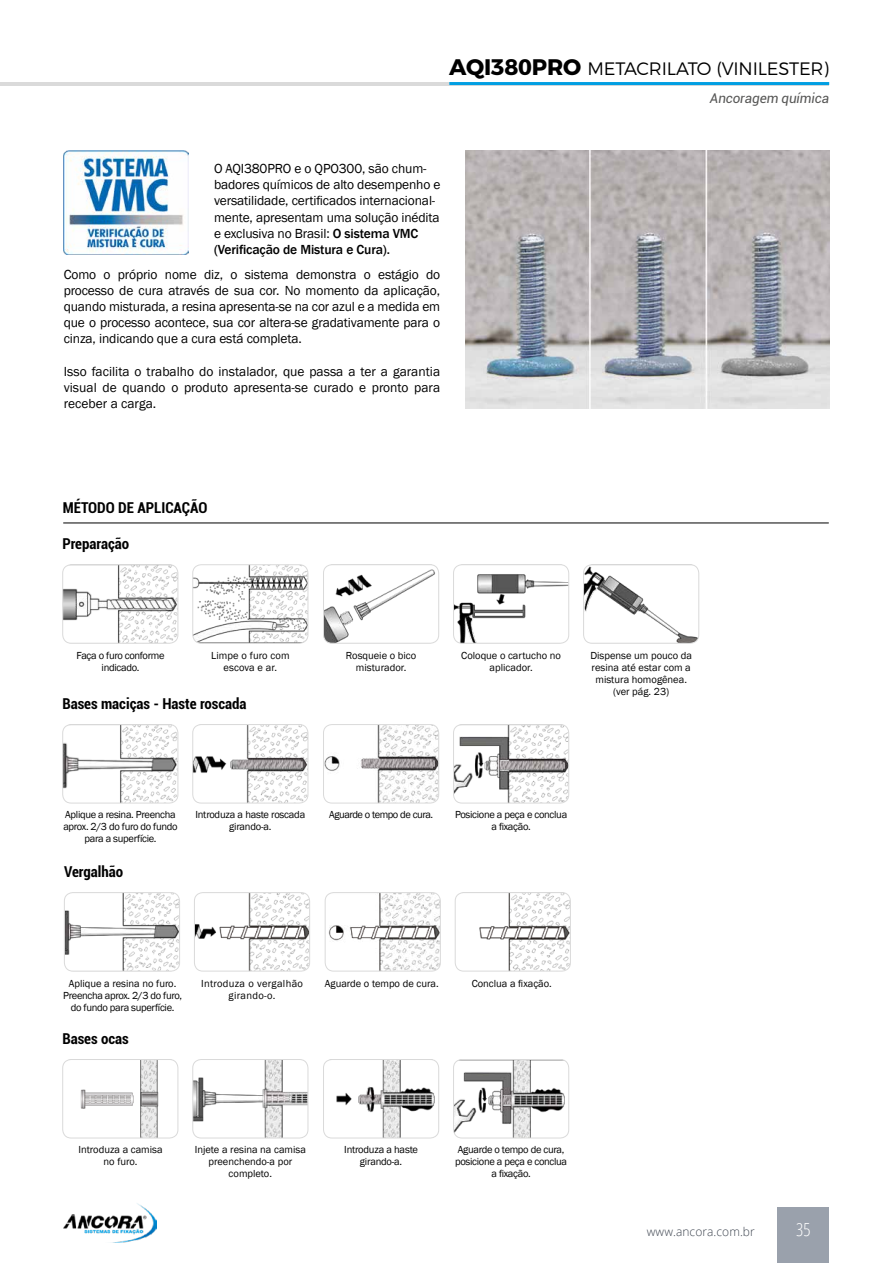
<style>
.page{position:relative;width:893px;height:1263px;background:#fff}
.page>*{position:absolute;margin:0;border:0;box-sizing:border-box;transform-origin:0 0}
.t1{font:300 18px "Montserrat";letter-spacing:-.01em;color:#000}
.t2{font:300 condensed 18px "Open Sans";color:#fff}
.t3{font:700 condensed 15px "Roboto";color:#000}
.t4{font:13.5px/16.2px "Franklin Gothic";letter-spacing:-.01em;color:#000;text-align:justify}
.t5{font:italic 13.5px "Roboto";letter-spacing:-.01em;color:#575756}
.t6{font:300 12px "Open Sans";letter-spacing:.005em;color:#3e4550}
.t7{font:10.5px/12px "Franklin Gothic";letter-spacing:-.015em;color:#000;text-align:center}
.t8{font:10.5px/12px "Franklin Gothic";letter-spacing:.03em;color:#000;text-align:center}
.t9{font:10.5px/12px "Franklin Gothic";letter-spacing:.01em;color:#000;text-align:center}
.t10{font:10.5px "Franklin Gothic";letter-spacing:-.04em;color:#000}
.s1{font-weight:700;font-size:22.5px}
.s2{font-weight:500}
</style>
<div class="page">
<hr style="left:0;top:82px;width:829px;height:3px;background:#dadada">
<img style="left:63px;top:1203px;width:94px;height:39px">
<div style="left:778px;top:1208px;width:51px;height:55px;background:#9aa1ac"></div>
<img style="left:466px;top:151px;width:363px;height:257px">
<hr style="left:64px;top:523px;width:764px;height:1px;background:#000">
<img style="left:64px;top:565px;width:114px;height:77px">
<div style="left:62px;top:564px;width:116px;height:80px;border:1px solid #dadada;border-radius:9px"></div>
<img style="left:63px;top:724px;width:115px;height:79px">
<div style="left:62px;top:724px;width:116px;height:79px;border:1px solid #dadada;border-radius:9px"></div>
<img style="left:63px;top:1059px;width:115px;height:79px">
<div style="left:62px;top:1059px;width:116px;height:79px;border:1px solid #dadada;border-radius:9px"></div>
<img style="left:194px;top:565px;width:114px;height:78px">
<div style="left:192px;top:564px;width:116px;height:80px;border:1px solid #dadada;border-radius:9px"></div>
<img style="left:193px;top:724px;width:115px;height:79px">
<div style="left:192px;top:724px;width:116px;height:79px;border:1px solid #dadada;border-radius:9px"></div>
<img style="left:193px;top:1059px;width:115px;height:79px">
<div style="left:192px;top:1059px;width:116px;height:79px;border:1px solid #dadada;border-radius:9px"></div>
<img style="left:323px;top:566px;width:116px;height:76px">
<div style="left:323px;top:564px;width:116px;height:80px;border:1px solid #dadada;border-radius:9px"></div>
<img style="left:323px;top:724px;width:116px;height:79px">
<div style="left:323px;top:724px;width:116px;height:79px;border:1px solid #dadada;border-radius:9px"></div>
<img style="left:323px;top:1059px;width:116px;height:79px">
<div style="left:323px;top:1059px;width:116px;height:79px;border:1px solid #dadada;border-radius:9px"></div>
<img style="left:453px;top:566px;width:116px;height:76px">
<div style="left:453px;top:564px;width:116px;height:80px;border:1px solid #dadada;border-radius:9px"></div>
<img style="left:453px;top:724px;width:116px;height:79px">
<div style="left:453px;top:724px;width:116px;height:79px;border:1px solid #dadada;border-radius:9px"></div>
<img style="left:453px;top:1059px;width:116px;height:79px">
<div style="left:453px;top:1059px;width:116px;height:79px;border:1px solid #dadada;border-radius:9px"></div>
<img style="left:585px;top:565px;width:114px;height:77px">
<div style="left:583px;top:564px;width:116px;height:80px;border:1px solid #dadada;border-radius:9px"></div>
<img style="left:64px;top:151px;width:124px;height:103px">
<hr style="left:449px;top:82px;width:380px;height:3px;background:#009fe3">
<img style="left:64px;top:892px;width:116px;height:79px">
<div style="left:64px;top:892px;width:116px;height:79px;border:1px solid #dadada;border-radius:9px"></div>
<img style="left:194px;top:892px;width:116px;height:79px">
<div style="left:194px;top:892px;width:116px;height:79px;border:1px solid #dadada;border-radius:9px"></div>
<img style="left:325px;top:892px;width:115px;height:79px">
<div style="left:325px;top:892px;width:116px;height:79px;border:1px solid #dadada;border-radius:9px"></div>
<img style="left:455px;top:892px;width:115px;height:79px">
<div style="left:455px;top:892px;width:116px;height:79px;border:1px solid #dadada;border-radius:9px"></div>
<h1 class="t1" style="left:449px;top:54px;width:381px"><span class="s1">AQI380PRO</span> METACRILATO (VINILESTER)</h1>
<p class="t5" style="left:710px;top:89px;width:121px">Ancoragem química</p>
<p class="t4" style="left:214px;top:161px;width:228px;text-align:left">O AQI380PRO e o QPO300, são chum&shy;badores químicos de alto desempenho e versatilidade, certificados internacional&shy;mente, apresentam uma solução inédita e exclusiva no Brasil: <span class="s2">O sistema VMC (Verificação de Mistura e Cura).</span></p>
<p class="t4" style="left:64px;top:266px;width:378px">Como o próprio nome diz, o sistema demonstra o estágio do processo de cura através de sua cor. No momento da aplicação, quando misturada, a resina apresenta-se na cor azul e a medida em que o processo acontece, sua cor altera-se gradativamente para o cinza, indicando que a cura está completa.</p>
<p class="t4" style="left:64px;top:363px;width:378px">Isso facilita o trabalho do instalador, que passa a ter a garantia visual de quando o produto apresenta-se curado e pronto para receber a carga.</p>
<p class="t3" style="left:63px;top:497px;width:146px">MÉTODO DE APLICAÇÃO</p>
<p class="t3" style="left:62px;top:534px;width:68px">Preparação</p>
<p class="t7" style="left:77px;top:649px;width:89px">Faça o furo conforme indicado.</p>
<p class="t9" style="left:211px;top:649px;width:80px">Limpe o furo com escova e ar.</p>
<p class="t3" style="left:62px;top:693px;width:186px">Bases maciças - Haste roscada</p>
<p class="t7" style="left:346px;top:649px;width:72px">Rosqueie o bico misturador.</p>
<p class="t7" style="left:461px;top:649px;width:101px">Coloque o cartucho no aplicador.</p>
<p class="t7" style="left:590px;top:649px;width:103px">Dispense um pouco da resina até estar com a mistura homogênea. (ver pág. 23)</p>
<p class="t7" style="left:63px;top:809px;width:116px">Aplique a resina. Preencha aprox. 2/3 do furo do fundo para a superfície.</p>
<p class="t3" style="left:64px;top:861px;width:61px">Vergalhão</p>
<p class="t7" style="left:195px;top:809px;width:111px">Introduza a haste roscada girando-a.</p>
<p class="t10" style="left:329px;top:808px;width:106px">Aguarde o tempo de cura.</p>
<p class="t7" style="left:455px;top:809px;width:114px">Posicione a peça e conclua a fixação.</p>
<p class="t7" style="left:63px;top:977px;width:120px">Aplique a resina no furo.<br>Preencha aprox. 2/3 do furo, do fundo para superfície.</p>
<p class="t8" style="left:201px;top:977px;width:103px">Introduza o vergalhão girando-o.</p>
<p class="t7" style="left:325px;top:977px;width:115px">Aguarde o tempo de cura.</p>
<p class="t7" style="left:472px;top:977px;width:82px">Conclua a fixação.</p>
<p class="t3" style="left:62px;top:1028px;width:68px">Bases ocas</p>
<p class="t7" style="left:78px;top:1144px;width:86px">Introduza a camisa no furo.</p>
<p class="t7" style="left:195px;top:1144px;width:113px">Injete a resina na camisa preenchendo-a por completo.</p>
<p class="t7" style="left:344px;top:1144px;width:75px">Introduza a haste girando-a.</p>
<p class="t7" style="left:455px;top:1144px;width:113px">Aguarde o tempo de cura, posicione a peça e conclua a fixação.</p>
<p class="t6" style="left:647px;top:1223px;width:109px">www.ancora.com.br</p>
<h1 class="t2" style="left:796px;top:1217px;width:16px">35</h1>
</div>
